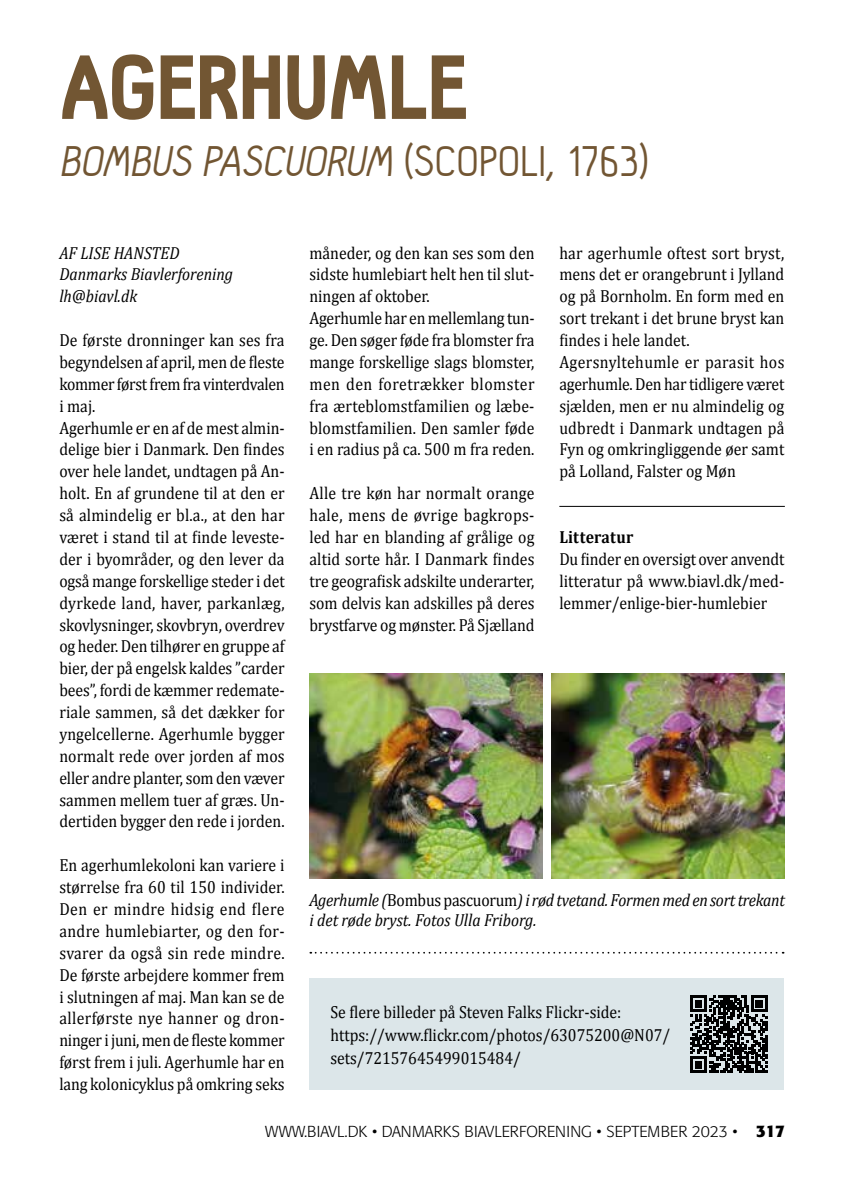
<style>
.page{position:relative;width:844px;height:1191px;background:#fff}
.page>*{position:absolute;margin:0;border:0;box-sizing:border-box;transform-origin:0 0}
.t1{font:900 88.9px "Hallosans";letter-spacing:-.015em;color:#725633}
.t2{font:italic 44.45px "Hallo Sans";color:#725633}
.t3{font:17.5px/21.9px "Cambria";color:#000;scale:.9 1}
.t4{font:italic 17.5px/21.9px "Cambria";color:#000;scale:.9 1}
.t5{font:700 17.5px "Cambria";letter-spacing:.015em;color:#000;scale:.9 1}
.t6{font:300 15.75px "Formata";color:#000}
.s1{font-style:normal}
.s2{font-weight:700;font-size:16.62px}
</style>
<div class="page">
<div style="left:309px;top:978px;width:475px;height:112px;background:#dce6e9"></div>
<hr style="left:559px;top:506px;width:225px;height:1px;background:#000">
<svg style="left:690px;top:995px;width:77px;height:77px"></svg>
<svg style="left:310px;top:952px;width:473px;height:1px"></svg>
<img style="left:551px;top:673px;width:233px;height:205px">
<img style="left:309px;top:673px;width:233px;height:205px">
<h1 class="t1" style="left:59px;top:39px;width:411px">AGERHUMLE</h1>
<h2 class="t2" style="left:59px;top:138px;width:591px">BOMBUS PASCUORUM <span class="s1">( S C O P O L I , 1 7 6 3)</span></h2>
<p class="t4" style="left:59px;top:241px;width:194px">AF LISE HANSTED<br>Danmarks Biavlerforening lh@biavl.dk</p>
<p class="t3" style="left:59px;top:329px;width:252px">De første dronninger kan ses fra begyndelsen af april, men de fleste kommer først frem fra vinterdvalen i maj.<br>Agerhumle er en af de mest almin&shy;delige bier i Danmark. Den findes over hele landet, undtagen på An&shy;holt. En af grundene til at den er så almindelig er bl.a., at den har været i stand til at finde leveste&shy;der i byområder, og den lever da også mange forskellige steder i det dyrkede land, haver, parkanlæg, skovlysninger, skovbryn, overdrev og heder. Den tilhører en gruppe af bier, der på engelsk kaldes ”carder bees”, fordi de kæmmer redemate&shy;riale sammen, så det dækker for yngelcellerne. Agerhumle bygger normalt rede over jorden af mos eller andre planter, som den væver sammen mellem tuer af græs. Un&shy;dertiden bygger den rede i jorden.</p>
<p class="t3" style="left:59px;top:854px;width:252px;text-align:justify">En agerhumlekoloni kan variere i størrelse fra 60 til 150 individer.<br>Den er mindre hidsig end flere andre humlebiarter, og den for&shy;svarer da også sin rede mindre.<br>De første arbejdere kommer frem i slutningen af maj. Man kan se de allerførste nye hanner og dron&shy;ninger i juni, men de fleste kommer først frem i juli. Agerhumle har en lang kolonicyklus på omkring seks</p>
<p class="t3" style="left:309px;top:242px;width:251px">måneder, og den kan ses som den sidste humlebiart helt hen til slut&shy;ningen af oktober.<br>Agerhumle har en mellemlang tun&shy;ge. Den søger føde fra blomster fra mange forskellige slags blomster, men den foretrækker blomster fra ærteblomstfamilien og læbe&shy;blomstfamilien. Den samler føde i en radius på ca. 500 m fra reden.</p>
<p class="t3" style="left:309px;top:482px;width:251px;text-align:justify">Alle tre køn har normalt orange hale, mens de øvrige bagkrops&shy;led har en blanding af grålige og altid sorte hår. I Danmark findes tre geografisk adskilte underarter, som delvis kan adskilles på deres brystfarve og mønster. På Sjælland</p>
<p class="t3" style="left:559px;top:242px;width:251px">har agerhumle oftest sort bryst, mens det er orangebrunt i Jylland og på Bornholm. En form med en sort trekant i det brune bryst kan findes i hele landet.<br>Agersnyltehumle er parasit hos agerhumle. Den har tidligere været sjælden, men er nu almindelig og udbredt i Danmark undtagen på<br>Fyn og omkringliggende øer samt på Lolland, Falster og Møn</p>
<p class="t5" style="left:559px;top:524px;width:84px">Litteratur</p>
<p class="t3" style="left:559px;top:548px;width:251px;text-align:justify">Du finder en oversigt over anvendt litteratur på www.biavl.dk/med&shy;lemmer/enlige-bier-humlebier</p>
<p class="t4" style="left:309px;top:889px;width:529px;line-height:20.1px">Agerhumle (<span class="s1">Bombus pascuorum</span>) i rød tvetand. Formen med en sort trekant i det røde bryst. Fotos Ulla Friborg.</p>
<p class="t3" style="left:330px;top:1001px;width:379px;line-height:22.8px">Se flere billeder på Steven Falks Flickr-side: https://www.flickr.com/photos/63075200@N07/ sets/72157645499015484/</p>
<p class="t6" style="left:265px;top:1121px;width:521px">WWW.BIAVL.DK • DANMARKS BIAVLERFORENING • SEPTEMBER 2023 • <span class="s2">317</span></p>
</div>
